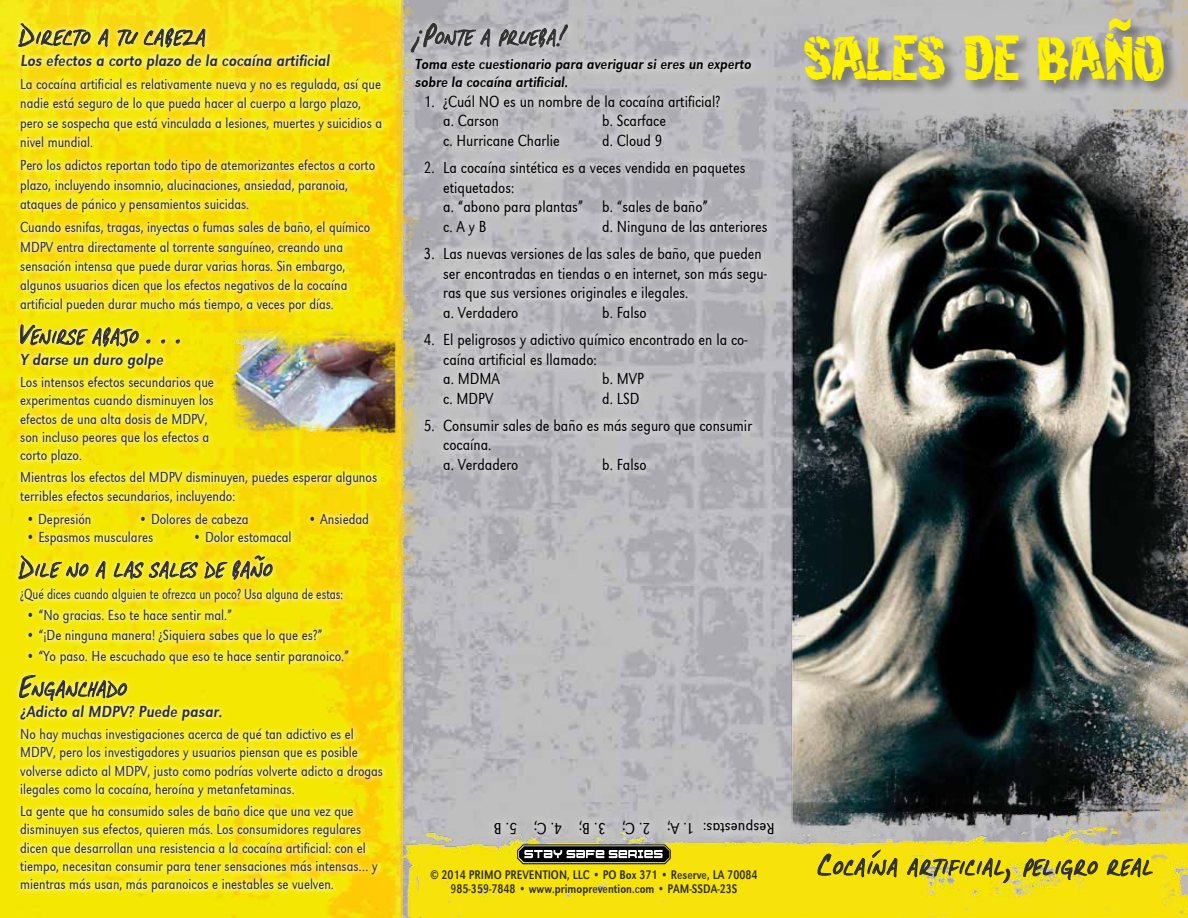
<style>
.page{position:relative;width:1188px;height:918px;background:#fff}
.page>*{position:absolute;margin:0;border:0;box-sizing:border-box;transform-origin:0 0}
.t1{font:64.8px "Hulkbusters";color:#fff200;scale:.7 1}
.t2{font:18.9px "Dirty Darren";letter-spacing:.055em;color:#2e2e2f}
.t3{font:17.85px "Dirty Darren";letter-spacing:.03em;color:#2e2e2f;scale:.95 1}
.t4{font:17.85px "Dirty Darren";letter-spacing:.03em;color:#2e2e2f}
.t5{font:17.85px "Dirty Darren";letter-spacing:.03em;color:#2e2e2f;scale:.92 1}
.t6{font:300 16.5px/19.8px "URW Grotesk Ext Nar";color:#000;scale:.95 1}
.t7{font:16.5px "URW Grotesk Ext Nar";color:#2e2e2f}
.t8{font:300 16.5px "URW Grotesk Ext Nar";color:#000}
.t9{font:300 15px/19.2px "URW Grotesk Ext Nar";color:#2e2e2f;scale:.94 1}
.t10{font:300 15px/18.3px "URW Grotesk Ext Nar";color:#2e2e2f;scale:.95 1}
.t11{font:15px/18px "URW Grotesk Ext Nar";color:#000}
.t12{font:300 15px "URW Grotesk Ext Nar";color:#2e2e2f;scale:.85 1}
.t13{font:12.9px/14.2px "URW Grotesk Ext Nar";color:#2e2e2f;text-align:center;scale:.93 1}
.s1{font-size:25.5px}
.s2{font-size:27px}
</style>
<div class="page">
<img style="left:500px;top:0;width:688px;height:918px">
<img style="left:0;top:0;width:500px;height:918px">
<svg style="left:517px;top:844px;width:154px;height:20px"></svg>
<svg style="left:817px;top:849px;width:81px;height:31px;background:#cbbb12"></svg>
<svg style="left:906px;top:857px;width:105px;height:28px;background:#c4b620"></svg>
<svg style="left:1023px;top:858px;width:76px;height:23px;background:#b7aa22"></svg>
<svg style="left:1106px;top:857px;width:47px;height:23px"></svg>
<svg style="left:402px;top:14px;width:374px;height:466px;background:#bbbabd"></svg>
<svg style="left:410px;top:23px;width:80px;height:30px;background:#a2a1a5"></svg>
<svg style="left:499px;top:24px;width:69px;height:24px;background:#9b9a9e"></svg>
<svg style="left:485px;top:810px;width:298px;height:33px;background:#c1c0be"></svg>
<div style="left:13px;top:18px;width:375px;height:880px;background:#fff;opacity:.75"></div>
<svg style="left:18px;top:23px;width:73px;height:27px;background:#cbbd3d"></svg>
<svg style="left:98px;top:28px;width:107px;height:22px;background:#c5b63d"></svg>
<svg style="left:20px;top:324px;width:119px;height:23px;background:#bfb73c"></svg>
<svg style="left:146px;top:339px;width:5px;height:5px"></svg>
<svg style="left:161px;top:339px;width:4px;height:5px"></svg>
<svg style="left:176px;top:339px;width:4px;height:5px"></svg>
<svg style="left:18px;top:555px;width:71px;height:24px;background:#cdc230"></svg>
<svg style="left:96px;top:561px;width:10px;height:19px"></svg>
<svg style="left:114px;top:561px;width:84px;height:19px;background:#bbb33d"></svg>
<svg style="left:204px;top:555px;width:69px;height:25px;background:#c5b835"></svg>
<svg style="left:19px;top:675px;width:108px;height:31px;background:#cdc431"></svg>
<img style="left:226px;top:326px;width:174px;height:112px">
<div style="left:803px;top:17px;width:376px;height:81px;background:#000;opacity:.4"></div>
<p class="t4" style="left:20px;top:28px;width:188px"><span class="s1">D</span>IRECTO A TU CABEZA</p>
<p class="t7" style="left:20px;top:51px;width:314px">Los efectos a corto plazo de la cocaína artificial</p>
<p class="t9" style="left:20px;top:75px;width:386px">La cocaína artificial es relativamente nueva y no es regulada, así que nadie está seguro de lo que pueda hacer al cuerpo a largo plazo, pero se sospecha que está vinculada a lesiones, muertes y suicidios a nivel mundial.</p>
<p class="t9" style="left:20px;top:156px;width:379px">Pero los adictos reportan todo tipo de atemorizantes efectos a corto plazo, incluyendo insomnio, alucinaciones, ansiedad, paranoia, ataques de pánico y pensamientos suicidas.</p>
<p class="t9" style="left:20px;top:218px;width:374px">Cuando esnifas, tragas, inyectas o fumas sales de baño, el químico MDPV entra directamente al torrente sanguíneo, creando una sensación intensa que puede durar varias horas. Sin embargo, algunos usuarios dicen que los efectos negativos de la cocaína artificial pueden durar mucho más tiempo, a veces por días.</p>
<p class="t5" style="left:20px;top:327px;width:179px"><span class="s1">V</span>ENIRSE ABAJO <span class="s1">. . .</span></p>
<p class="t7" style="left:20px;top:350px;width:147px">Y darse un duro golpe</p>
<p class="t10" style="left:20px;top:373px;width:205px">Los intensos efectos secundarios que experimentas cuando disminuyen los efectos de una alta dosis de MDPV, son incluso peores que los efectos a corto plazo.</p>
<p class="t10" style="left:20px;top:468px;width:377px">Mientras los efectos del MDPV disminuyen, puedes esperar algunos terribles efectos secundarios, incluyendo:</p>
<p class="t10" style="left:26px;top:509px;width:70px">• Depresión</p>
<p class="t10" style="left:139px;top:509px;width:117px">• Dolores de cabeza</p>
<p class="t10" style="left:308px;top:509px;width:66px">• Ansiedad</p>
<p class="t10" style="left:26px;top:528px;width:135px">• Espasmos musculares</p>
<p class="t10" style="left:193px;top:528px;width:105px">• Dolor estomacal</p>
<p class="t3" style="left:20px;top:560px;width:268px"><span class="s1">D</span>ILE NO A LAS SALES DE BAÑO</p>
<p class="t12" style="left:20px;top:585px;width:381px">¿Qué dices cuando alguien te ofrezca un poco? Usa alguna de estas:</p>
<p class="t10" style="left:26px;top:606px;width:218px">• “No gracias. Eso te hace sentir mal.”</p>
<p class="t10" style="left:26px;top:626px;width:313px">• “¡De ninguna manera! ¿Siquiera sabes que lo que es?”</p>
<p class="t10" style="left:26px;top:647px;width:342px">• “Yo paso. He escuchado que eso te hace sentir paranoico.”</p>
<p class="t3" style="left:20px;top:679px;width:114px"><span class="s1">E</span>NGANCHADO</p>
<p class="t7" style="left:20px;top:702px;width:206px">¿Adicto al MDPV? Puede pasar.</p>
<p class="t9" style="left:20px;top:725px;width:388px;line-height:18.3px">No hay muchas investigaciones acerca de qué tan adictivo es el MDPV, pero los investigadores y usuarios piensan que es posible volverse adicto al MDPV, justo como podrías volverte adicto a drogas ilegales como la cocaína, heroína y metanfetaminas.</p>
<p class="t9" style="left:20px;top:802px;width:382px;line-height:18.3px">La gente que ha consumido sales de baño dice que una vez que disminuyen sus efectos, quieren más. Los consumidores regulares dicen que desarrollan una resistencia a la cocaína artificial: con el tiempo, necesitan consumir para tener sensaciones más intensas… y mientras más usan, más paranoicos e inestables se vuelven.</p>
<p class="t3" style="left:415px;top:28px;width:161px"><span class="s1">¡P</span>ONTE A PRUEBA<span class="s1">!</span></p>
<p class="t11" style="left:415px;top:55px;width:340px">Toma este cuestionario para averiguar si eres un experto sobre la cocaína artificial.</p>
<p class="t6" style="left:443px;top:91px;width:293px;text-indent:-19px">1. ¿Cuál NO es un nombre de la cocaína artificial? a. Carson</p>
<p class="t6" style="left:602px;top:111px;width:69px">b. Scarface</p>
<p class="t6" style="left:443px;top:131px;width:124px">c. Hurricane Charlie</p>
<p class="t6" style="left:602px;top:131px;width:65px">d. Cloud 9</p>
<p class="t6" style="left:443px;top:157px;width:320px;text-indent:-19px">2. La cocaína sintética es a veces vendida en paquetes etiquetados:<br>a. “abono para plantas” b. “sales de baño”<br>c. A y B</p>
<p class="t6" style="left:602px;top:217px;width:176px">d. Ninguna de las anteriores</p>
<p class="t6" style="left:443px;top:243px;width:342px;text-indent:-19px">3. Las nuevas versiones de las sales de baño, que pueden ser encontradas en tiendas o en internet, son más segu&shy;ras que sus versiones originales e ilegales.<br>a. Verdadero</p>
<p class="t6" style="left:602px;top:303px;width:48px">b. Falso</p>
<p class="t6" style="left:443px;top:329px;width:322px;text-indent:-19px">4. El peligrosos y adictivo químico encontrado en la co&shy;caína artificial es llamado:<br>a. MDMA</p>
<p class="t6" style="left:602px;top:369px;width:45px">b. MVP</p>
<p class="t6" style="left:443px;top:389px;width:54px">c. MDPV</p>
<p class="t6" style="left:602px;top:389px;width:40px">d. LSD</p>
<p class="t6" style="left:443px;top:415px;width:327px;text-indent:-19px">5. Consumir sales de baño es más seguro que consumir cocaína.<br>a. Verdadero</p>
<p class="t6" style="left:602px;top:455px;width:48px">b. Falso</p>
<p class="t8" style="left:775px;top:838px;width:283px;rotate:-180deg">Respuestas: 1. A; 2. C; 3. B; 4. C; 5. B</p>
<p class="t13" style="left:430px;top:868px;width:353px">© 2014 PRIMO PREVENTION, LLC • PO Box 371 • Reserve, LA 70084<br>985-359-7848 • www.primoprevention.com • PAM-SSDA-23S</p>
<h1 class="t1" style="left:804px;top:30px;width:516px">SALES DE BANO<sup>~</sup></h1>
<p class="t2" style="left:819px;top:857px;width:337px"><span class="s2">C</span>OCAÍNA ARTIFICIAL<span class="s2">,</span> PELIGRO REAL</p>
</div>
